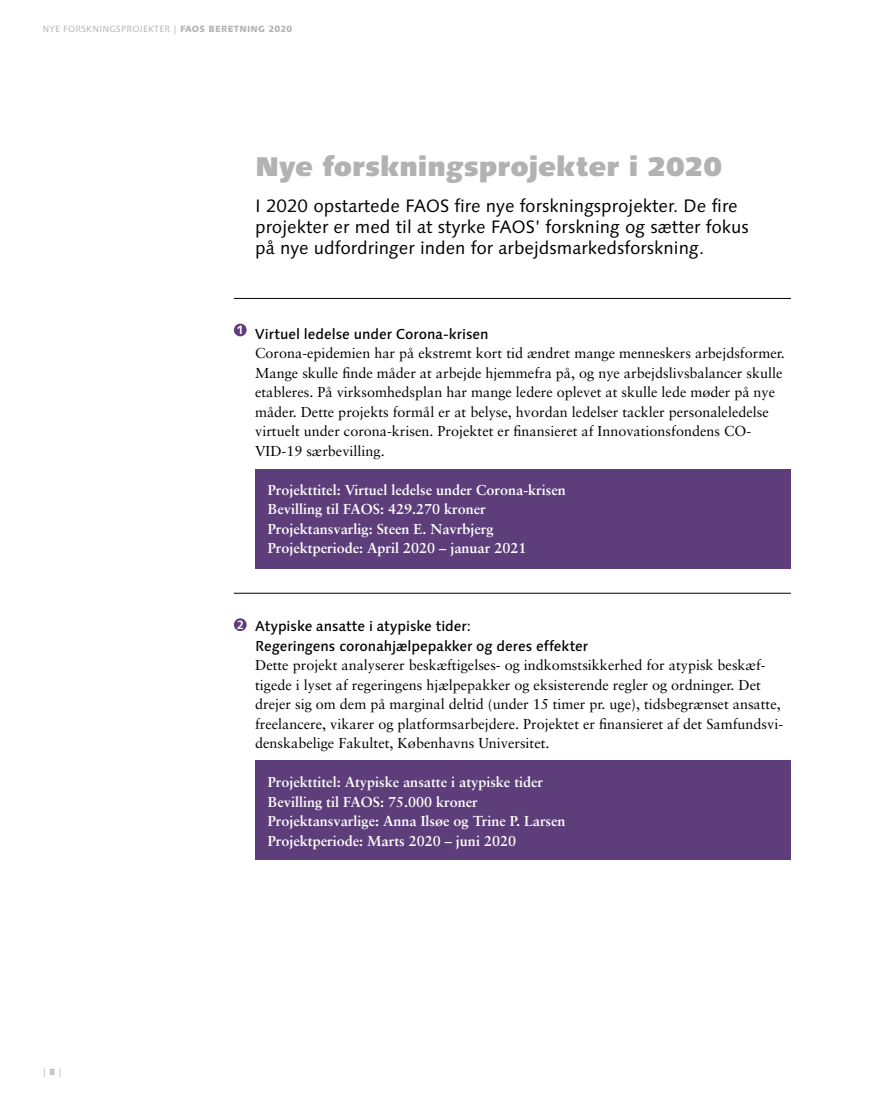
<style>
.page{position:relative;width:893px;height:1106px;background:#fff}
.page>*{position:absolute;margin:0;border:0;box-sizing:border-box;transform-origin:0 0}
.t1{font:900 27px "Linotype Syntax";color:#b3b2b2}
.t2{font:18px/21px "Linotype Syntax";color:#000}
.t3{font:14.4px/19.5px "Sabon";color:#000}
.t4{font:700 14.4px/19.5px "Sabon";color:#fff}
.t5{font:500 14.4px/19.5px "Linotype Syntax";letter-spacing:-.005em;color:#000}
.t6{font:700 12px "Linotype Syntax";color:#fff}
.t7{font:9px "Linotype Syntax";letter-spacing:.02em;color:#b3b2b2}
.s1{font-weight:800}
</style>
<div class="page">
<div style="left:255px;top:468px;width:536px;height:100px;background:#5d3d7a"></div>
<div style="left:255px;top:760px;width:536px;height:100px;background:#5d3d7a"></div>
<hr style="left:234px;top:298px;width:557px;height:1px;background:#000">
<hr style="left:234px;top:593px;width:557px;height:1px;background:#000">
<div style="left:234px;top:323px;width:13px;height:13px;background:#5d3d7a;border-radius:50%"></div>
<div style="left:234px;top:618px;width:13px;height:13px;background:#5d3d7a;border-radius:50%"></div>
<p class="t7" style="left:43px;top:24px;width:251px">NYE FORSKNINGSPROJEKTER | <span class="s1">FAOS BERETNING 2020</span></p>
<p class="t7" style="left:43px;top:1066px;width:21px">| <span class="s1">8</span> |</p>
<h1 class="t1" style="left:255px;top:149px;width:469px">Nye forskningsprojekter i 2020</h1>
<p class="t2" style="left:255px;top:195px;width:495px">I 2020 opstartede FAOS fire nye forskningsprojekter. De fire projekter er med til at styrke FAOS’ forskning og sætter fokus på nye udfordringer inden for arbejdsmarkedsforskning.</p>
<p class="t6" style="left:236px;top:323px;width:8px">1</p>
<p class="t5" style="left:255px;top:324px;width:235px">Virtuel ledelse under Corona-krisen</p>
<p class="t3" style="left:255px;top:343px;width:531px">Corona-epidemien har på ekstremt kort tid ændret mange menneskers arbejdsformer.<br>Mange skulle finde måder at arbejde hjemmefra på, og nye arbejdslivsbalancer skulle etableres. På virksomhedsplan har mange ledere oplevet at skulle lede møder på nye måder. Dette projekts formål er at belyse, hvordan ledelser tackler personaleledelse virtuelt under corona-krisen. Projektet er finansieret af Innovationsfondens CO-VID-19 særbevilling.</p>
<p class="t4" style="left:268px;top:479px;width:299px">Projekttitel: Virtuel ledelse under Corona-krisen Bevilling til FAOS: 429.270 kroner Projektansvarlig: Steen E. Navrbjerg Projektperiode: April 2020 – januar 2021</p>
<p class="t6" style="left:237px;top:617px;width:8px">2</p>
<p class="t5" style="left:255px;top:616px;width:335px">Atypiske ansatte i atypiske tider:<br>Regeringens coronahjælpepakker og deres effekter</p>
<p class="t3" style="left:255px;top:655px;width:529px">Dette projekt analyserer beskæftigelses- og indkomstsikkerhed for atypisk beskæf&shy;tigede i lyset af regeringens hjælpepakker og eksisterende regler og ordninger. Det drejer sig om dem på marginal deltid (under 15 timer pr. uge), tidsbegrænset ansatte, freelancere, vikarer og platformsarbejdere. Projektet er finansieret af det Samfundsvi&shy;denskabelige Fakultet, Københavns Universitet.</p>
<p class="t4" style="left:268px;top:772px;width:299px">Projekttitel: Atypiske ansatte i atypiske tider Bevilling til FAOS: 75.000 kroner Projektansvarlige: Anna Ilsøe og Trine P. Larsen Projektperiode: Marts 2020 – juni 2020</p>
</div>
